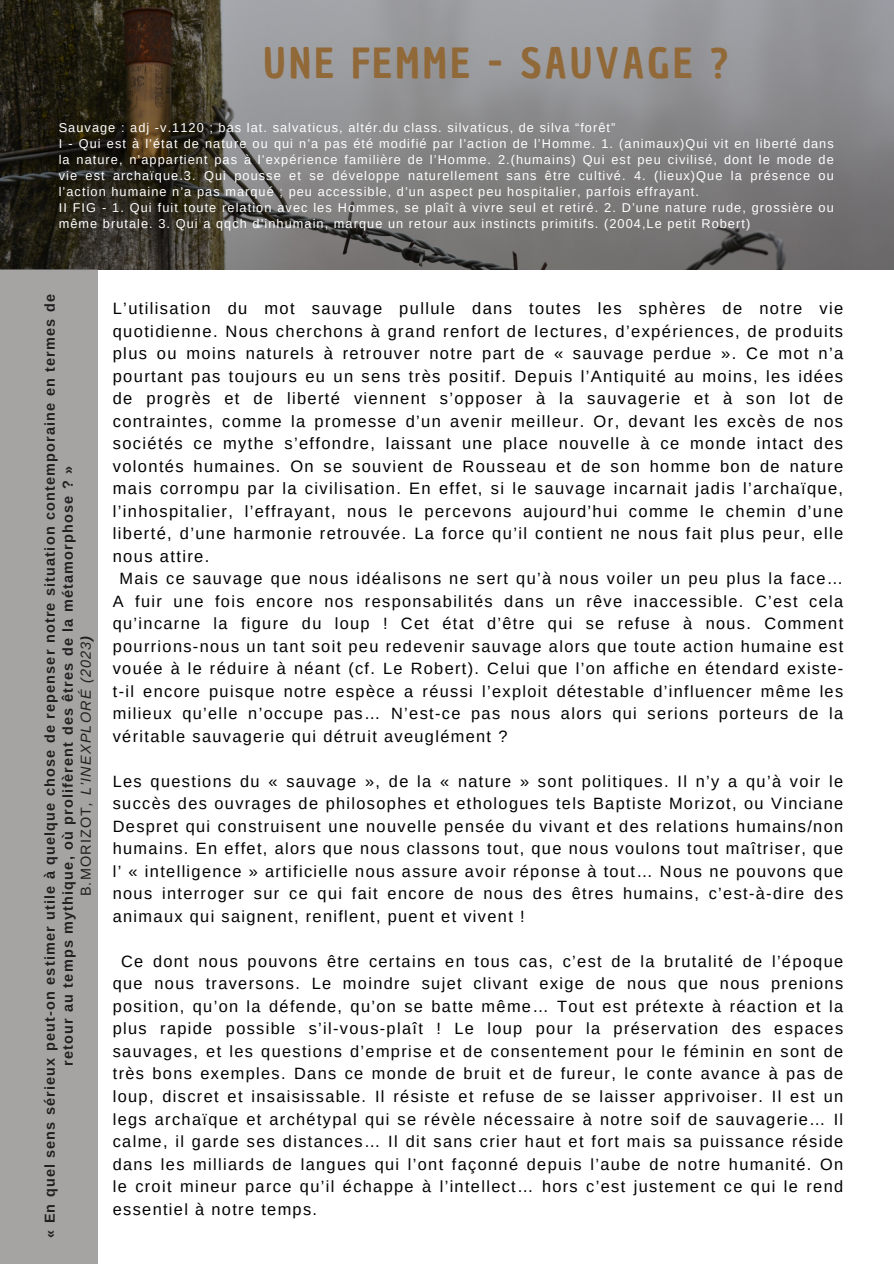
<style>
.page{position:relative;width:894px;height:1264px;background:#fff}
.page>*{position:absolute;margin:0;border:0;box-sizing:border-box;transform-origin:0 0}
.t1{font:40.5px "Chau Philomene One";letter-spacing:.08em;color:#916939}
.t2{font:16.5px/22.5px "Arimo";letter-spacing:.08em;color:#000;text-align:justify}
.t3{font:16.35px/22.5px "Arimo";letter-spacing:.08em;color:#000;text-align:justify}
.t4{font:700 14.4px/18px "Arimo";letter-spacing:.08em;color:#211f20;text-align:center}
.t5{font:12.75px/15.9px "Arimo";letter-spacing:.08em;color:#fff;text-align:justify}
.s1{font-weight:400}
.s2{font-weight:400;font-style:italic}
.s3{font-style:italic}
</style>
<div class="page">
<img style="left:0;top:0;width:893px;height:269px">
<div style="left:0;top:269px;width:97px;height:994px;background:#a5a4a3"></div>
<p class="t1" style="left:263px;top:37px;width:465px">UNE FEMME - SAUVAGE ?</p>
<h2 class="t5" style="left:59px;top:120px;width:558px">Sauvage : adj -v.1120 ; bas lat. salvaticus, altér.du class. silvaticus, de silva “forêt”</h2>
<h2 class="t5" style="left:59px;top:135px;width:776px">I - Qui est à l’état de nature ou qui n’a pas été modifié par l’action de l’Homme. 1. (animaux)Qui vit en liberté dans la nature, n’appartient pas à l’expérience familière de l’Homme. 2.(humains) Qui est peu civilisé, dont le mode de vie est archaïque.3. Qui pousse et se développe naturellement sans être cultivé. 4. (lieux)Que la présence ou l’action humaine n’a pas marqué ; peu accessible, d’un aspect peu hospitalier, parfois effrayant.</h2>
<h2 class="t5" style="left:59px;top:199px;width:776px">II FIG - 1. Qui fuit toute relation avec les Hommes, se plaît à vivre seul et retiré. 2. D’une nature rude, grossière ou même brutale. 3. Qui a qqch d’inhumain, marque un retour aux instincts primitifs. (2004,Le petit Robert)</h2>
<h3 class="t4" style="left:41px;top:1237px;width:945px;rotate:-90deg">« En quel sens sérieux peut-on estimer utile à quelque chose de repenser notre situation contemporaine en termes de retour au temps mythique, où prolifèrent des êtres de la métamorphose ? »<br><span class="s1">B.MORIZOT</span><span class="s2">, L’INEXPLORÉ (2023</span><span class="s3">)</span></h3>
<h1 class="t2" style="left:113px;top:297px;width:731px">L’utilisation du mot sauvage pullule dans toutes les sphères de notre vie quotidienne. Nous cherchons à grand renfort de lectures, d’expériences, de produits plus ou moins naturels à retrouver notre part de « sauvage perdue ». Ce mot n’a pourtant pas toujours eu un sens très positif. Depuis l’Antiquité au moins, les idées de progrès et de liberté viennent s’opposer à la sauvagerie et à son lot de contraintes, comme la promesse d’un avenir meilleur. Or, devant les excès de nos sociétés ce mythe s’effondre, laissant une place nouvelle à ce monde intact des volontés humaines. On se souvient de Rousseau et de son homme bon de nature mais corrompu par la civilisation. En effet, si le sauvage incarnait jadis l’archaïque, l’inhospitalier, l’effrayant, nous le percevons aujourd’hui comme le chemin d’une liberté, d’une harmonie retrouvée. La force qu’il contient ne nous fait plus peur, elle nous attire.</h1>
<h1 class="t3" style="left:113px;top:567px;width:731px;text-indent:7px">Mais ce sauvage que nous idéalisons ne sert qu’à nous voiler un peu plus la face… A fuir une fois encore nos responsabilités dans un rêve inaccessible. C’est cela qu’incarne la figure du loup ! Cet état d’être qui se refuse à nous. Comment pourrions-nous un tant soit peu redevenir sauvage alors que toute action humaine est vouée à le réduire à néant (cf. Le Robert). Celui que l’on affiche en étendard existe&shy;t-il encore puisque notre espèce a réussi l’exploit détestable d’influencer même les milieux qu’elle n’occupe pas… N’est-ce pas nous alors qui serions porteurs de la véritable sauvagerie qui détruit aveuglément ?</h1>
<p class="t3" style="left:113px;top:770px;width:731px">Les questions du « sauvage », de la « nature » sont politiques. Il n’y a qu’à voir le succès des ouvrages de philosophes et ethologues tels Baptiste Morizot, ou Vinciane Despret qui construisent une nouvelle pensée du vivant et des relations humains/non humains. En effet, alors que nous classons tout, que nous voulons tout maîtriser, que l’ « intelligence » artificielle nous assure avoir réponse à tout… Nous ne pouvons que nous interroger sur ce qui fait encore de nous des êtres humains, c’est-à-dire des animaux qui saignent, reniflent, puent et vivent !</p>
<p class="t3" style="left:113px;top:950px;width:731px;text-indent:8px">Ce dont nous pouvons être certains en tous cas, c’est de la brutalité de l’époque que nous traversons. Le moindre sujet clivant exige de nous que nous prenions position, qu’on la défende, qu’on se batte même… Tout est prétexte à réaction et la plus rapide possible s’il-vous-plaît ! Le loup pour la préservation des espaces sauvages, et les questions d’emprise et de consentement pour le féminin en sont de très bons exemples. Dans ce monde de bruit et de fureur, le conte avance à pas de loup, discret et insaisissable. Il résiste et refuse de se laisser apprivoiser. Il est un legs archaïque et archétypal qui se révèle nécessaire à notre soif de sauvagerie… Il calme, il garde ses distances… Il dit sans crier haut et fort mais sa puissance réside dans les milliards de langues qui l’ont façonné depuis l’aube de notre humanité. On le croit mineur parce qu’il échappe à l’intellect… hors c’est justement ce qui le rend essentiel à notre temps.</p>
</div>
